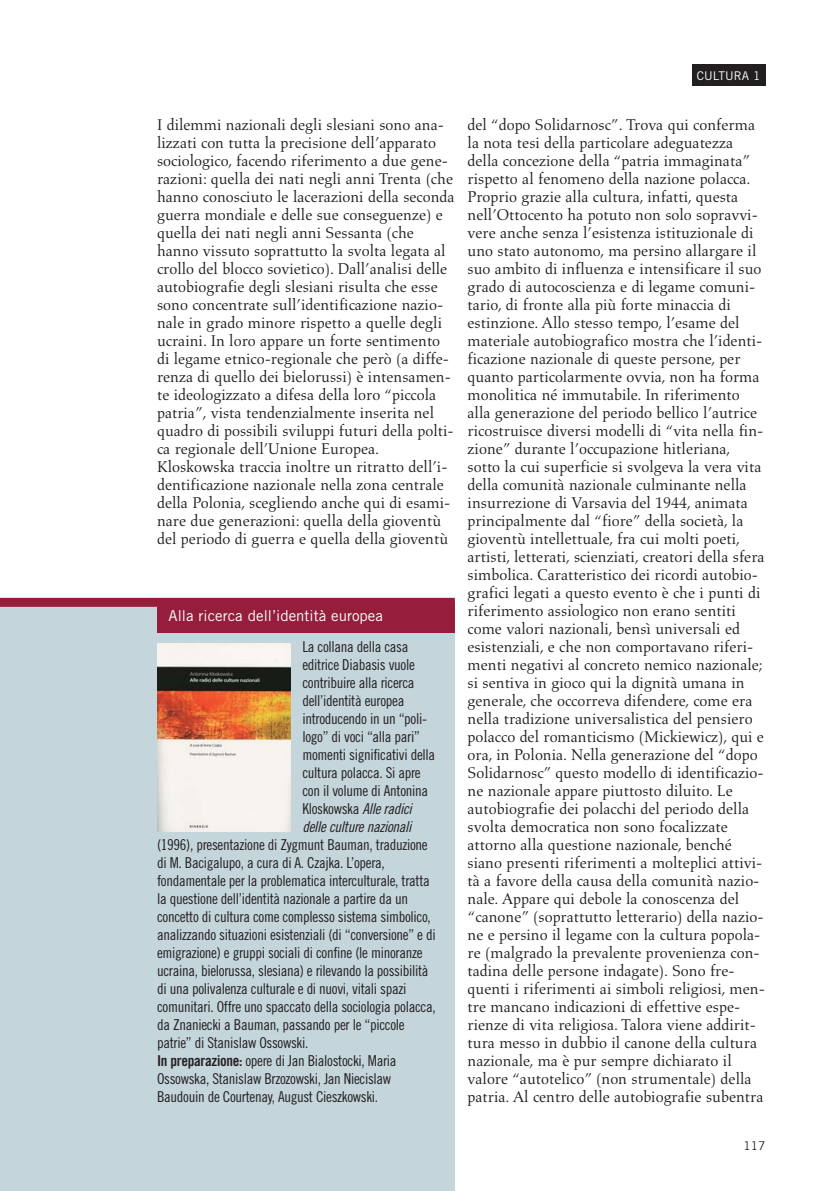
<style>
.page{position:relative;width:838px;height:1191px;background:#fff}
.page>*{position:absolute;margin:0;border:0;box-sizing:border-box;transform-origin:0 0}
.t1{font:15.9px/18px "Aldus";color:#231f20}
.t2{font:15px/18px "Trade Gothic Cond Eighteen";letter-spacing:-.02em;color:#231f20}
.t3{font:15px "Trade Gothic";color:#fff}
.t4{font:12px "Trade Gothic";color:#fff}
.t5{font:12px "Trade Gothic";color:#231f20}
.s1{font-style:italic}
.s2{font-family:"Trade Gothic Bold Cond Twenty"}
</style>
<div class="page">
<div style="left:691px;top:65px;width:74px;height:21px;background:#231f20"></div>
<div style="left:0;top:601px;width:455px;height:589px;background:#c4d5dc"></div>
<div style="left:0;top:598px;width:455px;height:9px;background:#941e3b"></div>
<div style="left:157px;top:600px;width:298px;height:32px;background:#941e3b"></div>
<img style="left:157px;top:644px;width:133px;height:188px">
<p class="t4" style="left:696px;top:71px;width:65px">CULTURA 1</p>
<p class="t1" style="left:157px;top:117px;width:299px">I dilemmi nazionali degli slesiani sono ana&shy;lizzati con tutta la precisione dell’apparato sociologico, facendo riferimento a due gene&shy;razioni: quella dei nati negli anni Trenta (che hanno conosciuto le lacerazioni della seconda guerra mondiale e delle sue conseguenze) e quella dei nati negli anni Sessanta (che hanno vissuto soprattutto la svolta legata al crollo del blocco sovietico). Dall’analisi delle autobiografie degli slesiani risulta che esse sono concentrate sull’identificazione nazio&shy;nale in grado minore rispetto a quelle degli ucraini. In loro appare un forte sentimento di legame etnico-regionale che però (a diffe&shy;renza di quello dei bielorussi) è intensamen&shy;te ideologizzato a difesa della loro “piccola patria”, vista tendenzialmente inserita nel quadro di possibili sviluppi futuri della polti&shy;ca regionale dell’Unione Europea.<br>Kloskowska traccia inoltre un ritratto dell’i&shy;dentificazione nazionale nella zona centrale della Polonia, scegliendo anche qui di esami&shy;nare due generazioni: quella della gioventù del periodo di guerra e quella della gioventù</p>
<p class="t1" style="left:467px;top:117px;width:299px">del “dopo Solidarnosc”. Trova qui conferma la nota tesi della particolare adeguatezza della concezione della “patria immaginata” rispetto al fenomeno della nazione polacca.<br>Proprio grazie alla cultura, infatti, questa nell’Ottocento ha potuto non solo sopravvi&shy;vere anche senza l’esistenza istituzionale di uno stato autonomo, ma persino allargare il suo ambito di influenza e intensificare il suo grado di autocoscienza e di legame comuni&shy;tario, di fronte alla più forte minaccia di estinzione. Allo stesso tempo, l’esame del materiale autobiografico mostra che l’identi&shy;ficazione nazionale di queste persone, per quanto particolarmente ovvia, non ha forma monolitica né immutabile. In riferimento alla generazione del periodo bellico l’autrice ricostruisce diversi modelli di “vita nella fin&shy;zione” durante l’occupazione hitleriana, sotto la cui superficie si svolgeva la vera vita della comunità nazionale culminante nella insurrezione di Varsavia del 1944, animata principalmente dal “fiore” della società, la gioventù intellettuale, fra cui molti poeti, artisti, letterati, scienziati, creatori della sfera simbolica. Caratteristico dei ricordi autobio&shy;grafici legati a questo evento è che i punti di riferimento assiologico non erano sentiti come valori nazionali, bensì universali ed esistenziali, e che non comportavano riferi&shy;menti negativi al concreto nemico nazionale; si sentiva in gioco qui la dignità umana in generale, che occorreva difendere, come era nella tradizione universalistica del pensiero polacco del romanticismo (Mickiewicz), qui e ora, in Polonia. Nella generazione del “dopo Solidarnosc” questo modello di identificazio&shy;ne nazionale appare piuttosto diluito. Le autobiografie dei polacchi del periodo della svolta democratica non sono focalizzate attorno alla questione nazionale, benché siano presenti riferimenti a molteplici attivi&shy;tà a favore della causa della comunità nazio&shy;nale. Appare qui debole la conoscenza del “canone” (soprattutto letterario) della nazio&shy;ne e persino il legame con la cultura popola&shy;re (malgrado la prevalente provenienza con&shy;tadina delle persone indagate). Sono fre&shy;quenti i riferimenti ai simboli religiosi, men&shy;tre mancano indicazioni di effettive espe&shy;rienze di vita religiosa. Talora viene addirit&shy;tura messo in dubbio il canone della cultura nazionale, ma è pur sempre dichiarato il valore “autotelico” (non strumentale) della patria. Al centro delle autobiografie subentra</p>
<p class="t3" style="left:169px;top:610px;width:216px">Alla ricerca dell’identità europea</p>
<p class="t2" style="left:302px;top:638px;width:134px">La collana della casa editrice Diabasis vuole contribuire alla ricerca dell’identità europea introducendo in un “poli&shy;logo” di voci “alla pari” momenti significativi della cultura polacca. Si apre con il volume di Antonina<br>Kloskowska <span class="s1">Alleradici delleculturenazionali</span></p>
<p class="t2" style="left:157px;top:836px;width:280px">(1996), presentazione di Zygmunt Bauman, traduzione di M. Bacigalupo, a cura di A. Czajka. L’opera, fondamentale per la problematica interculturale, tratta la questione dell’identità nazionale a partire da un concetto di cultura come complesso sistema simbolico, analizzando situazioni esistenziali (di “conversione” e di emigrazione) e gruppi sociali di confine (le minoranze ucraina, bielorussa, slesiana) e rilevando la possibilità di una polivalenza culturale e di nuovi, vitali spazi comunitari. Offre uno spaccato della sociologia polacca, da Znaniecki a Bauman, passando per le “piccole patrie” di Stanislaw Ossowski.<br><span class="s2">In preparazione:</span> opere di Jan Bialostocki, Maria Ossowska, Stanislaw Brzozowski, Jan Niecislaw Baudouin de Courtenay, August Cieszkowski.</p>
<p class="t5" style="left:743px;top:1141px;width:23px">117</p>
</div>
